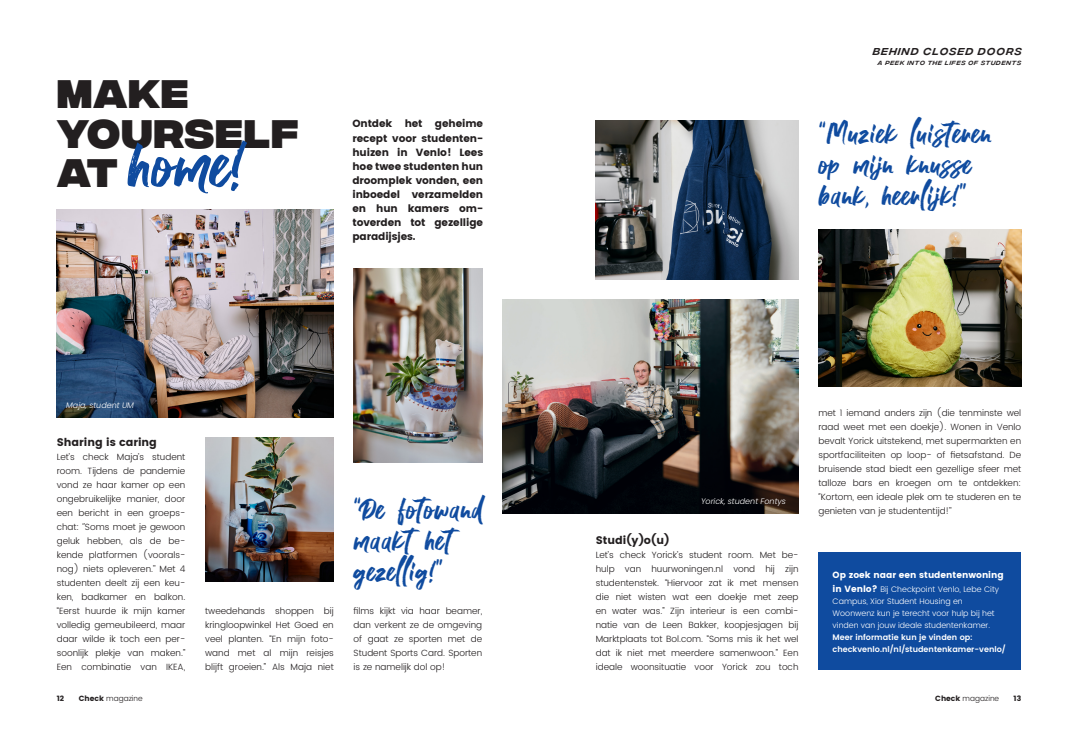
<style>
.page{position:relative;width:1078px;height:732px;background:#fff}
.page>*{position:absolute;margin:0;border:0;box-sizing:border-box;transform-origin:0 0}
.t1{font:72.8px "Black Stone Alternative";color:#0f4b9f}
.t2{font:800 39.7px "Integral CF";letter-spacing:.02em;color:#231f20}
.t3{font:32px/31px "Black Stone Alternative";letter-spacing:.03em;color:#0f4b9f}
.t4{font:700 11px "Poppins";color:#231f20}
.t5{font:700 10.4px/14px "Poppins";letter-spacing:-.01em;color:#231f20;text-align:justify}
.t6{font:italic 10px "Integral CF";letter-spacing:.13em;color:#231f20}
.t7{font:300 9px/14px "Poppins";color:#231f20;text-align:justify}
.t8{font:700 9px "Poppins";color:#fff}
.t9{font:300 8px/12px "Poppins";color:#fff}
.t10{font:italic 300 8px "Poppins";color:#fff}
.t11{font:300 7.5px "Poppins";color:#231f20}
.t12{font:700 7.5px "Poppins";color:#231f20}
.t13{font:italic 6px "Integral CF";letter-spacing:.13em;color:#231f20}
.s1{font-family:"Integral CF";font-weight:800;font-size:39.7px;color:#231f20}
.s2{font-weight:700;font-size:9px}
.s3{font-weight:600}
.s4{font-weight:700}
</style>
<div class="page">
<img style="left:57px;top:210px;width:277px;height:207px">
<img style="left:502px;top:299px;width:296px;height:214px">
<img style="left:595px;top:120px;width:203px;height:159px">
<img style="left:818px;top:230px;width:202px;height:157px">
<img style="left:205px;top:437px;width:129px;height:144px">
<img style="left:353px;top:268px;width:129px;height:194px">
<div style="left:818px;top:552px;width:202px;height:118px;background:#0f4b9f"></div>
<p class="t2" style="left:57px;top:71px;width:133px">MAKE</p>
<p class="t2" style="left:57px;top:111px;width:244px">YOURSELF</p>
<p class="t1" style="left:57px;top:113px;width:187px"><span class="s1">AT</span> home!</p>
<p class="t5" style="left:352px;top:117px;width:132px">Ontdek het geheime recept voor studenten&shy;huizen in Venlo! Lees hoe twee studenten hun droomplek vonden, een inboedel verzamelden en hun kamers om&shy;toverden tot gezellige paradijsjes.</p>
<p class="t10" style="left:66px;top:400px;width:69px">Maja, student UM</p>
<p class="t4" style="left:57px;top:435px;width:102px">Sharing is caring</p>
<p class="t7" style="left:57px;top:450px;width:130px">Let’s check Maja’s student room. Tijdens de pandemie vond ze haar kamer op een ongebruikelijke manier, door een bericht in een groeps&shy;chat: ‘’Soms moet je gewoon geluk hebben, als de be&shy;kende platformen (voorals&shy;nog) niets opleveren.’’ Met 4 studenten deelt zij een keu&shy;ken, badkamer en balkon. “Eerst huurde ik mijn kamer volledig gemeubileerd, maar daar wilde ik toch een per&shy;soonlijk plekje van maken.” Een combinatie van IKEA,</p>
<p class="t7" style="left:205px;top:604px;width:130px">tweedehands shoppen bij kringloopwinkel Het Goed en veel planten. “En mijn foto&shy;wand met al mijn reisjes blijft groeien.” Als Maja niet</p>
<p class="t3" style="left:353px;top:494px;width:131px">“De fotowand maakt het</p>
<p class="t3" style="left:353px;top:556px;width:91px">gezellig!”</p>
<p class="t7" style="left:353px;top:604px;width:130px">films kijkt via haar beamer, dan verkent ze de omgeving of gaat ze sporten met de Student Sports Card. Sporten is ze namelijk dol op!</p>
<p class="t6" style="left:872px;top:46px;width:150px">BEHIND CLOSED DOORS</p>
<p class="t13" style="left:877px;top:60px;width:145px">A PEEK INTO THE LIFES OF STUDENTS</p>
<p class="t3" style="left:818px;top:118px;width:174px">“Muziek luisteren</p>
<p class="t3" style="left:818px;top:149px;width:154px">op mijn knusse bank, heerlijk!”</p>
<p class="t10" style="left:700px;top:496px;width:86px">Yorick, student Fontys</p>
<p class="t4" style="left:595px;top:533px;width:75px">Studi(y)o(u)</p>
<p class="t7" style="left:595px;top:548px;width:204px">Let’s check Yorick’s student room. Met be&shy;hulp van huurwoningen.nl vond hij zijn studentenstek. “Hiervoor zat ik met mensen die niet wisten wat een doekje met zeep en water was.” Zijn interieur is een combi&shy;natie van de Leen Bakker, koopjesjagen bij Marktplaats tot Bol.com. “Soms mis ik het wel dat ik niet met meerdere samenwoon.” Een ideale woonsituatie voor Yorick zou toch</p>
<p class="t7" style="left:818px;top:406px;width:204px">met 1 iemand anders zijn (die tenminste wel raad weet met een doekje). Wonen in Venlo bevalt Yorick uitstekend, met supermarkten en sportfaciliteiten op loop- of fietsafstand. De bruisende stad biedt een gezellige sfeer met talloze bars en kroegen om te ontdekken: ‘’Kortom, een ideale plek om te studeren en te genieten van je studententijd!’’</p>
<p class="t8" style="left:832px;top:569px;width:173px">Op zoek naar een studentenwoning</p>
<p class="t9" style="left:832px;top:583px;width:168px"><span class="s2">in Venlo?</span> Bij Checkpoint Venlo, Lebe City<br>Campus, Xior Student Housing en</p>
<p class="t9" style="left:832px;top:607px;width:175px">Woonwenz kun je terecht voor hulp bij het vinden van jouw ideale studentenkamer.<br><span class="s3">Meer informatie kun je vinden op: checkvenlo.nl/nl/studentenkamer-venlo/</span></p>
<p class="t12" style="left:57px;top:693px;width:9px">12</p>
<p class="t11" style="left:79px;top:692px;width:65px"><span class="s4">Check</span> magazine</p>
<p class="t11" style="left:935px;top:692px;width:65px"><span class="s4">Check</span> magazine</p>
<p class="t12" style="left:1013px;top:693px;width:9px">13</p>
</div>
